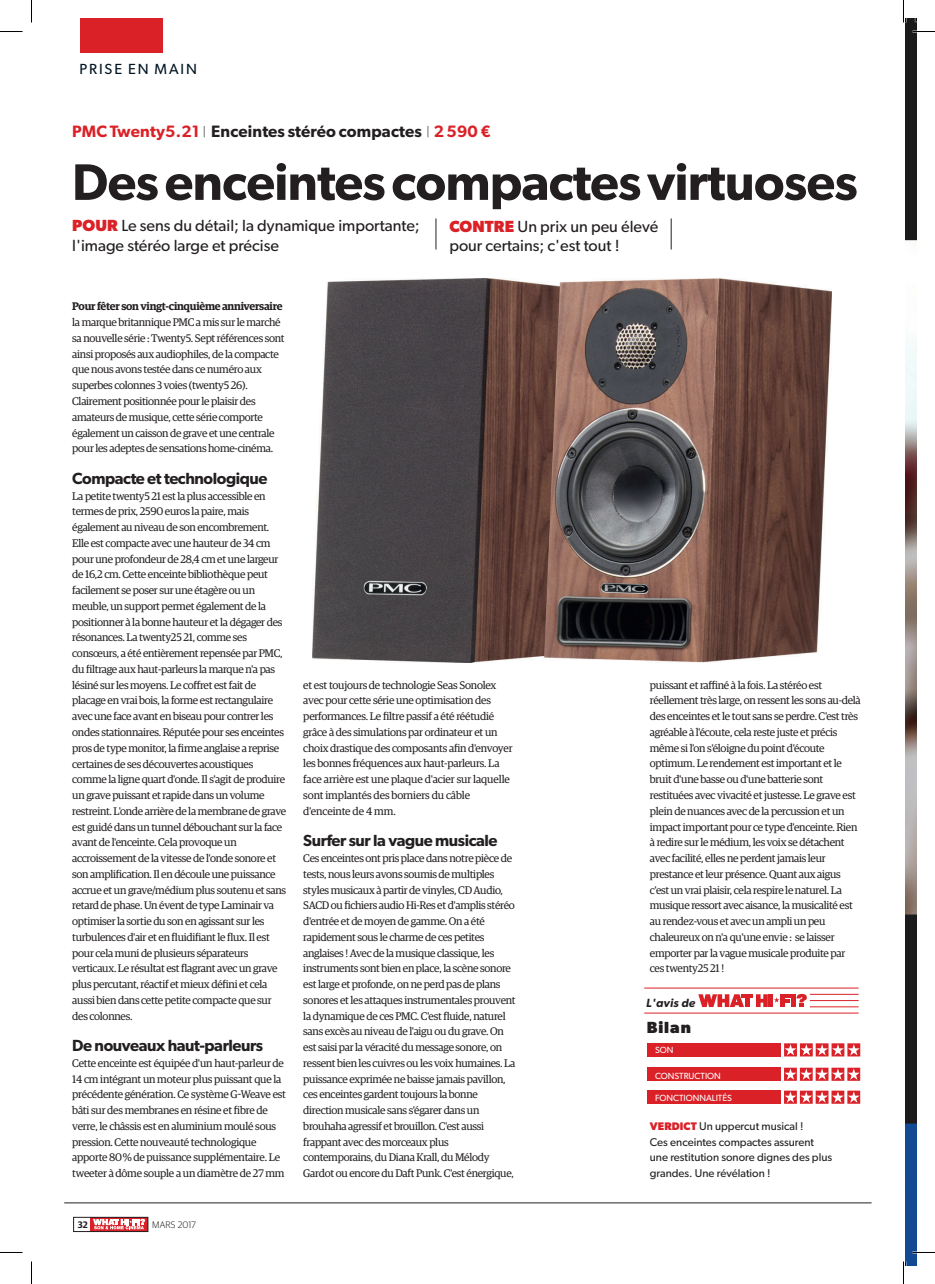
<style>
.page{position:relative;width:935px;height:1284px;background:#fff}
.page>*{position:absolute;margin:0;border:0;box-sizing:border-box;transform-origin:0 0}
.t1{font:600 51.45px "Gibson";letter-spacing:-.015em;color:#231f20}
.t2{font:600 16.5px "Gibson";letter-spacing:.01em;color:#231f20}
.t3{font:16.2px/19px "Gibson";color:#231f20}
.t4{font:600 16.2px "Gibson";letter-spacing:-.025em;color:#231f20}
.t5{font:700 16.2px "Gibson";letter-spacing:.06em;color:#231f20}
.t6{font:14.7px "Gibson";letter-spacing:.13em;color:#001522}
.t7{font:italic 600 11.85px "Gibson";letter-spacing:.02em;color:#231f20}
.t8{font:11.25px/15.8px "Gibson";color:#231f20}
.t9{font:10.95px/15.8px "Guardian Egyp";letter-spacing:-.025em;color:#231f20}
.t10{font:600 10.95px "Guardian Egyp";letter-spacing:-.025em;color:#231f20}
.t11{font:300 9.45px "Guardian Sans";letter-spacing:.02em;color:#231f20}
.t12{font:600 9.45px "Guardian Sans";color:#231f20}
.t13{font:9px "Gibson";color:#fff}
.s1{color:#da2128}
.s2{font-weight:300;font-size:12.6px}
.s3{font-weight:700;color:#da2128}
.s4{font-weight:700;font-size:10.95px;color:#da2128}
</style>
<div class="page">
<hr style="left:435px;top:218px;width:1px;height:31px;background:#231f20">
<hr style="left:671px;top:218px;width:1px;height:31px;background:#231f20">
<img style="left:312px;top:278px;width:519px;height:384px">
<hr style="left:64px;top:1202px;width:807px;height:1px;background:#231f20">
<div style="left:646px;top:1043px;width:134px;height:13px;background:#da2128"></div>
<div style="left:646px;top:1067px;width:134px;height:13px;background:#da2128"></div>
<div style="left:646px;top:1090px;width:134px;height:13px;background:#da2128"></div>
<svg style="left:784px;top:1043px;width:76px;height:13px"></svg>
<svg style="left:784px;top:1067px;width:76px;height:13px"></svg>
<svg style="left:784px;top:1090px;width:76px;height:13px"></svg>
<svg style="left:796px;top:993px;width:11px;height:14px"></svg>
<div style="left:791px;top:994px;width:5px;height:13px;background:#da2128"></div>
<hr style="left:780px;top:994px;width:4px;height:13px;background:#da2128">
<div style="left:768px;top:994px;width:5px;height:13px;background:#da2128"></div>
<svg style="left:698px;top:994px;width:70px;height:13px"></svg>
<svg style="left:774px;top:994px;width:16px;height:8px"></svg>
<hr style="left:644px;top:1012px;width:214px;height:1px;background:#da2128">
<hr style="left:810px;top:1006px;width:48px;height:1px;background:#da2128">
<hr style="left:810px;top:1000px;width:48px;height:1px;background:#da2128">
<hr style="left:810px;top:994px;width:48px;height:1px;background:#da2128">
<hr style="left:644px;top:987px;width:214px;height:1px;background:#da2128">
<div style="left:81px;top:19px;width:82px;height:34px;background:#da2128"></div>
<div style="left:90px;top:1217px;width:58px;height:14px;background:#da2128"></div>
<svg style="left:93px;top:1219px;width:52px;height:10px"></svg>
<div style="left:73px;top:1217px;width:75px;height:14px;border:1px solid #231f20"></div>
<img style="left:905px;top:19px;width:11px;height:1246px">
<svg style="left:0;top:31px;width:22px;height:1px"></svg>
<svg style="left:912px;top:31px;width:23px;height:1px"></svg>
<svg style="left:0;top:1252px;width:22px;height:1px"></svg>
<svg style="left:912px;top:1251px;width:23px;height:2px"></svg>
<svg style="left:31px;top:0;width:1px;height:22px"></svg>
<svg style="left:31px;top:1261px;width:1px;height:22px"></svg>
<svg style="left:903px;top:0;width:3px;height:22px"></svg>
<svg style="left:903px;top:1261px;width:3px;height:22px"></svg>
<h3 class="t6" style="left:79px;top:60px;width:119px">PRISE EN MAIN</h3>
<h2 class="t2" style="left:72px;top:121px;width:420px"><span class="s1">PMC Twenty5.21</span> <span class="s2">|</span> Enceintes stéréo compactes <span class="s2">|</span> <span class="s1">2 590 €</span></h2>
<h1 class="t1" style="left:72px;top:151px;width:787px">Des enceintes compactes virtuoses</h1>
<h3 class="t3" style="left:72px;top:216px;width:349px"><span class="s3">POUR</span> Le sens du détail; la dynamique importante; l'image stéréo large et précise</h3>
<h3 class="t3" style="left:449px;top:217px;width:210px"><span class="s3">CONTRE</span> Un prix un peu élevé pour certains; c'est tout !</h3>
<p class="t10" style="left:72px;top:298px;width:212px">Pour fêter son vingt-cinquième anniversaire</p>
<p class="t9" style="left:72px;top:314px;width:214px">la marque britannique PMC a mis sur le marché sa nouvelle série : Twenty5. Sept références sont ainsi proposés aux audiophiles, de la compacte que nous avons testée dans ce numéro aux superbes colonnes 3 voies (twenty5 26).<br>Clairement positionnée pour le plaisir des amateurs de musique, cette série comporte également un caisson de grave et une centrale pour les adeptes de sensations home-cinéma.</p>
<h3 class="t4" style="left:72px;top:468px;width:197px">Compacte et technologique</h3>
<p class="t9" style="left:72px;top:487px;width:216px">La petite twenty5 21 est la plus accessible en termes de prix, 2590 euros la paire, mais également au niveau de son encombrement.<br>Elle est compacte avec une hauteur de 34 cm pour une profondeur de 28,4 cm et une largeur de 16,2 cm. Cette enceinte bibliothèque peut facilement se poser sur une étagère ou un meuble, un support permet également de la positionner à la bonne hauteur et la dégager des résonances. La twenty25 21, comme ses consœurs, a été entièrement repensée par PMC, du filtrage aux haut-parleurs la marque n'a pas lésiné sur les moyens. Le coffret est fait de placage en vrai bois, la forme est rectangulaire avec une face avant en biseau pour contrer les ondes stationnaires. Réputée pour ses enceintes pros de type monitor, la firme anglaise a reprise certaines de ses découvertes acoustiques comme la ligne quart d'onde. Il s'agit de produire un grave puissant et rapide dans un volume restreint. L'onde arrière de la membrane de grave est guidé dans un tunnel débouchant sur la face avant de l'enceinte. Cela provoque un accroissement de la vitesse de l'onde sonore et son amplification. Il en découle une puissance accrue et un grave/médium plus soutenu et sans retard de phase. Un évent de type Laminair va optimiser la sortie du son en agissant sur les turbulences d'air et en fluidifiant le flux. Il est pour cela muni de plusieurs séparateurs verticaux. Le résultat est flagrant avec un grave plus percutant, réactif et mieux défini et cela aussi bien dans cette petite compacte que sur des colonnes.</p>
<h3 class="t4" style="left:72px;top:1035px;width:192px">De nouveaux haut-parleurs</h3>
<p class="t9" style="left:72px;top:1054px;width:215px">Cette enceinte est équipée d'un haut-parleur de 14 cm intégrant un moteur plus puissant que la précédente génération. Ce système G-Weave est bâti sur des membranes en résine et fibre de verre, le châssis est en aluminium moulé sous pression. Cette nouveauté technologique apporte 80 % de puissance supplémentaire. Le tweeter à dôme souple a un diamètre de 27 mm</p>
<p class="t12" style="left:78px;top:1217px;width:11px">32</p>
<p class="t11" style="left:152px;top:1218px;width:45px">MARS 2017</p>
<p class="t9" style="left:303px;top:676px;width:211px">et est toujours de technologie Seas Sonolex avec pour cette série une optimisation des performances. Le filtre passif a été réétudié grâce à des simulations par ordinateur et un choix drastique des composants afin d'envoyer les bonnes fréquences aux haut-parleurs. La face arrière est une plaque d'acier sur laquelle sont implantés des borniers du câble d'enceinte de 4 mm.</p>
<h3 class="t4" style="left:303px;top:830px;width:196px">Surfer sur la vague musicale</h3>
<p class="t9" style="left:303px;top:849px;width:214px">Ces enceintes ont pris place dans notre pièce de tests, nous leurs avons soumis de multiples styles musicaux à partir de vinyles, CD Audio, SACD ou fichiers audio Hi-Res et d'amplis stéréo d'entrée et de moyen de gamme. On a été rapidement sous le charme de ces petites anglaises ! Avec de la musique classique, les instruments sont bien en place, la scène sonore est large et profonde, on ne perd pas de plans sonores et les attaques instrumentales prouvent la dynamique de ces PMC. C'est fluide, naturel sans excès au niveau de l'aigu ou du grave. On est saisi par la véracité du message sonore, on ressent bien les cuivres ou les voix humaines. La puissance exprimée ne baisse jamais pavillon, ces enceintes gardent toujours la bonne direction musicale sans s'égarer dans un brouhaha agressif et brouillon. C'est aussi frappant avec des morceaux plus contemporains, du Diana Krall, du Mélody Gardot ou encore du Daft Punk. C'est énergique,</p>
<p class="t9" style="left:650px;top:676px;width:212px">puissant et raffiné à la fois. La stéréo est réellement très large, on ressent les sons au-delà des enceintes et le tout sans se perdre. C'est très agréable à l'écoute, cela reste juste et précis même si l'on s'éloigne du point d'écoute optimum. Le rendement est important et le bruit d'une basse ou d'une batterie sont restituées avec vivacité et justesse. Le grave est plein de nuances avec de la percussion et un impact important pour ce type d'enceinte. Rien à redire sur le médium, les voix se détachent avec facilité, elles ne perdent jamais leur prestance et leur présence. Quant aux aigus c'est un vrai plaisir, cela respire le naturel. La musique ressort avec aisance, la musicalité est au rendez-vous et avec un ampli un peu chaleureux on n'a qu'une envie : se laisser emporter par la vague musicale produite par ces twenty25 21 !</p>
<p class="t7" style="left:646px;top:995px;width:51px">L'avis de</p>
<h3 class="t5" style="left:646px;top:1017px;width:46px">Bilan</h3>
<p class="t13" style="left:655px;top:1044px;width:20px">SON</p>
<p class="t13" style="left:655px;top:1069px;width:67px">CONSTRUCTION</p>
<p class="t13" style="left:655px;top:1092px;width:78px">FONCTIONNALITÉS</p>
<p class="t8" style="left:650px;top:1117px;width:184px"><span class="s4">VERDICT</span> Un uppercut musical !<br>Ces enceintes compactes assurent une restitution sonore dignes des plus grandes. Une révélation !</p>
</div>
